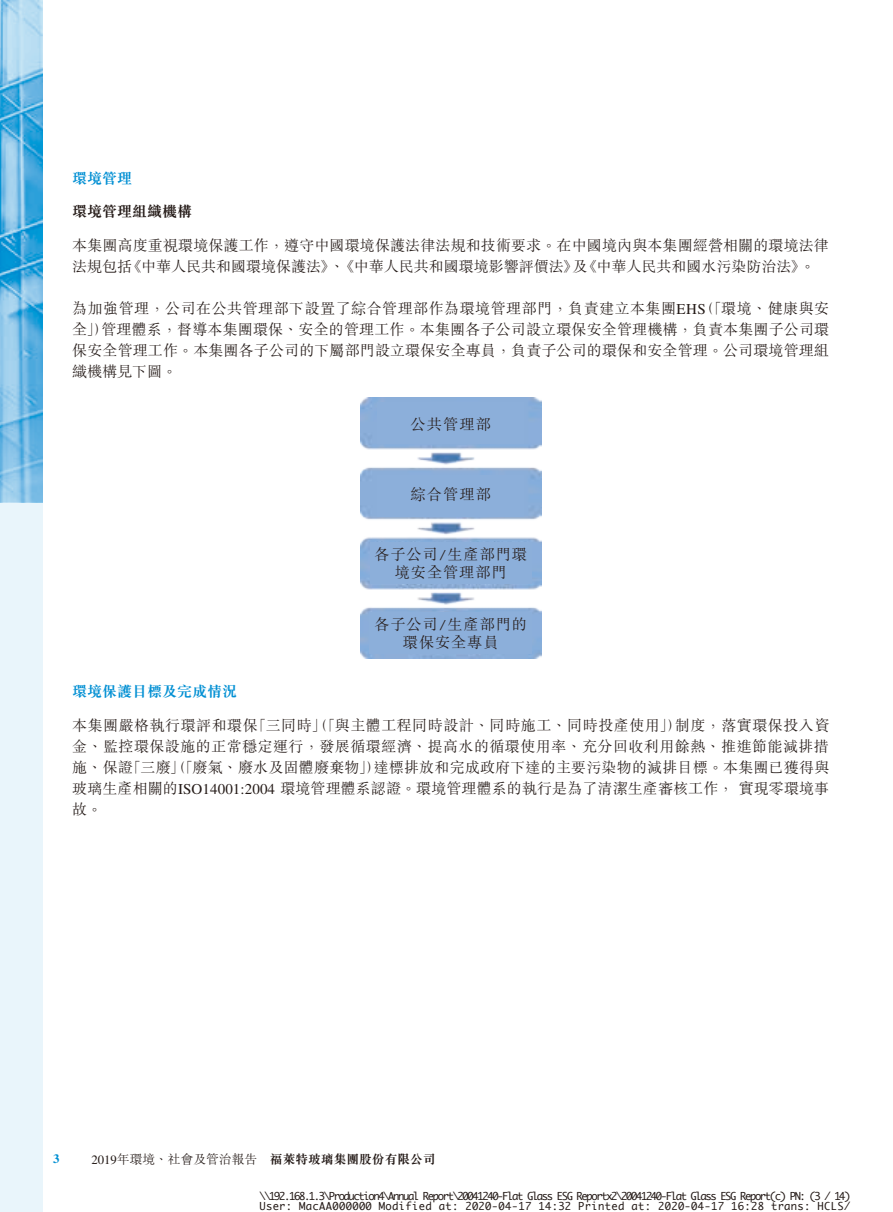
<style>
.page{position:relative;width:893px;height:1212px;background:#fff}
.page>*{position:absolute;margin:0;border:0;box-sizing:border-box;transform-origin:0 0}
.t1{font:300 15.15px/18.3px "M Sung HK";letter-spacing:.06em;color:#241916;text-align:center}
.t2{font:300 15px/21px "M Sung HK";letter-spacing:.01em;color:#231916}
.t3{font:300 15px "M Sung HK";letter-spacing:.035em;color:#231916}
.t4{font:300 15px "M Sung HK";letter-spacing:.03em;color:#231916}
.t5{font:700 15px "M Sung HK";color:#008fd3}
.t6{font:700 15px "M Sung HK";color:#231916}
.t7{font:300 12.75px "M Sung HK";color:#231916}
.t8{font:700 12.75px "M Sung HK";color:#231916}
.t9{font:700 12.75px "Times LT Std";color:#008fd3}
.t10{font:10.5px/10.5px "Monaco";letter-spacing:-.13em;color:#231916;text-align:right}
.t11{font:10.5px "Monaco";letter-spacing:.03em;color:#231916}
.s1{font-family:"Times LT Std";font-weight:400}
</style>
<div class="page">
<div style="left:0;top:502px;width:43px;height:710px;background:#e9f5fb"></div>
<svg style="left:0;top:0;width:43px;height:502px;background:#6ebae3"></svg>
<img style="left:360px;top:398px;width:181px;height:260px">
<div style="left:378px;top:402px;width:146px;height:42px;background:#8cafda"></div>
<div style="left:378px;top:475px;width:146px;height:42px;background:#8cafda"></div>
<div style="left:370px;top:542px;width:161px;height:42px;background:#8cafda"></div>
<div style="left:370px;top:612px;width:162px;height:42px;background:#8cafda"></div>
<p class="t5" style="left:72px;top:167px;width:62px">環境管理</p>
<p class="t6" style="left:72px;top:201px;width:122px">環境管理組織機構</p>
<p class="t2" style="left:800px;top:234px;width:30px;text-indent:-728px">本集團高度重視環境保護工作，遵守中國環境保護法律法規和技術要求。在中國境內與本集團經營相關的環境法律。</p>
<p class="t2" style="left:127px;top:255px;width:680px">《中華人民共和國環境保護法》、《中華人民共和國環境影響評價法》《中華人民共和國水污染防治法《</p>
<p class="t2" style="left:72px;top:255px;width:62px">法規包括</p>
<p class="t2" style="left:573px;top:255px;width:16px">及</p>
<p class="t2" style="left:101px;top:297px;width:729px;text-indent:-29px">為加強管理，公司在公共管理部下設置了綜合管理部作為環境管理部門，負責建立本集團<span class="s1">EHS<br></span>管理體系，督導本集團環保、安全的管理工作。本集團各子公司設立環保安全管理機構，負責本集團子公司環</p>
<p class="t2" style="left:699px;top:297px;width:131px">（「環境、健康與安</p>
<p class="t2" style="left:72px;top:318px;width:758px">全」）<br>保安全管理工作。本集團各子公司的下屬部門設立環保安全專員，負責子公司的環保和安全管理。公司環境管理組織機構見下圖。</p>
<p class="t1" style="left:410px;top:415px;width:82px">公共管理部</p>
<p class="t1" style="left:410px;top:485px;width:82px">綜合管理部</p>
<p class="t5" style="left:72px;top:681px;width:167px">環境保護目標及完成情況</p>
<p class="t1" style="left:374px;top:544px;width:154px">各子公司/生產部門環境安全管理部門</p>
<p class="t1" style="left:374px;top:614px;width:154px">各子公司/生產部門的環保安全專員</p>
<p class="t3" style="left:675px;top:715px;width:156px">制度，落實環保投入資</p>
<p class="t3" style="left:252px;top:715px;width:431px">「三同時」（「與主體工程同時設計、同時施工、同時投產使用」）</p>
<p class="t3" style="left:72px;top:715px;width:187px">本集團嚴格執行環評和環保</p>
<p class="t4" style="left:72px;top:736px;width:758px">金、監控環保設施的正常穩定運行，發展循環經濟、提高水的循環使用率、充分回收利用餘熱、推進節能減排措</p>
<p class="t2" style="left:374px;top:756px;width:457px">達標排放和完成政府下達的主要污染物的減排目標。本集團已獲得與</p>
<p class="t2" style="left:127px;top:756px;width:256px">「三廢」（「廢氣、廢水及固體廢棄物」）</p>
<p class="t2" style="left:72px;top:756px;width:758px">施、保證<br>玻璃生產相關的<span class="s1">ISO14001:2004</span> 環境管理體系認證。環境管理體系的執行是為了清潔生產審核工作，實現零環境事故。</p>
<p class="t9" style="left:53px;top:1151px;width:8px">3</p>
<p class="t7" style="left:91px;top:1150px;width:167px"><span class="s1">2019</span>年環境、社會及管治報告</p>
<p class="t8" style="left:270px;top:1150px;width:167px">福萊特玻璃集團股份有限公司</p>
<p class="t10" style="left:259px;top:1190px;width:593px">\\192.168.1.3\Production \4 Annual Report\20041240-Flat Glass ESG Reportx \2 20041240-Flat Glass ESG Report c ( ) P N /3 ): 1 4 (<br>HCLS/</p>
<p class="t11" style="left:379px;top:1197px;width:54px">Modified</p>
<p class="t11" style="left:578px;top:1197px;width:48px">Printed</p>
<p class="t11" style="left:299px;top:1197px;width:74px">MacAA000000</p>
<p class="t10" style="left:465px;top:1201px;width:68px">2020-04-17</p>
<p class="t10" style="left:538px;top:1201px;width:34px">14:32</p>
<p class="t10" style="left:658px;top:1201px;width:68px">2020-04-17</p>
<p class="t10" style="left:731px;top:1201px;width:34px">16:28</p>
<p class="t10" style="left:259px;top:1201px;width:34px">User:</p>
<p class="t10" style="left:439px;top:1201px;width:21px">at:</p>
<p class="t10" style="left:631px;top:1201px;width:21px">at:</p>
<p class="t10" style="left:771px;top:1201px;width:41px">trans:</p>
</div>
